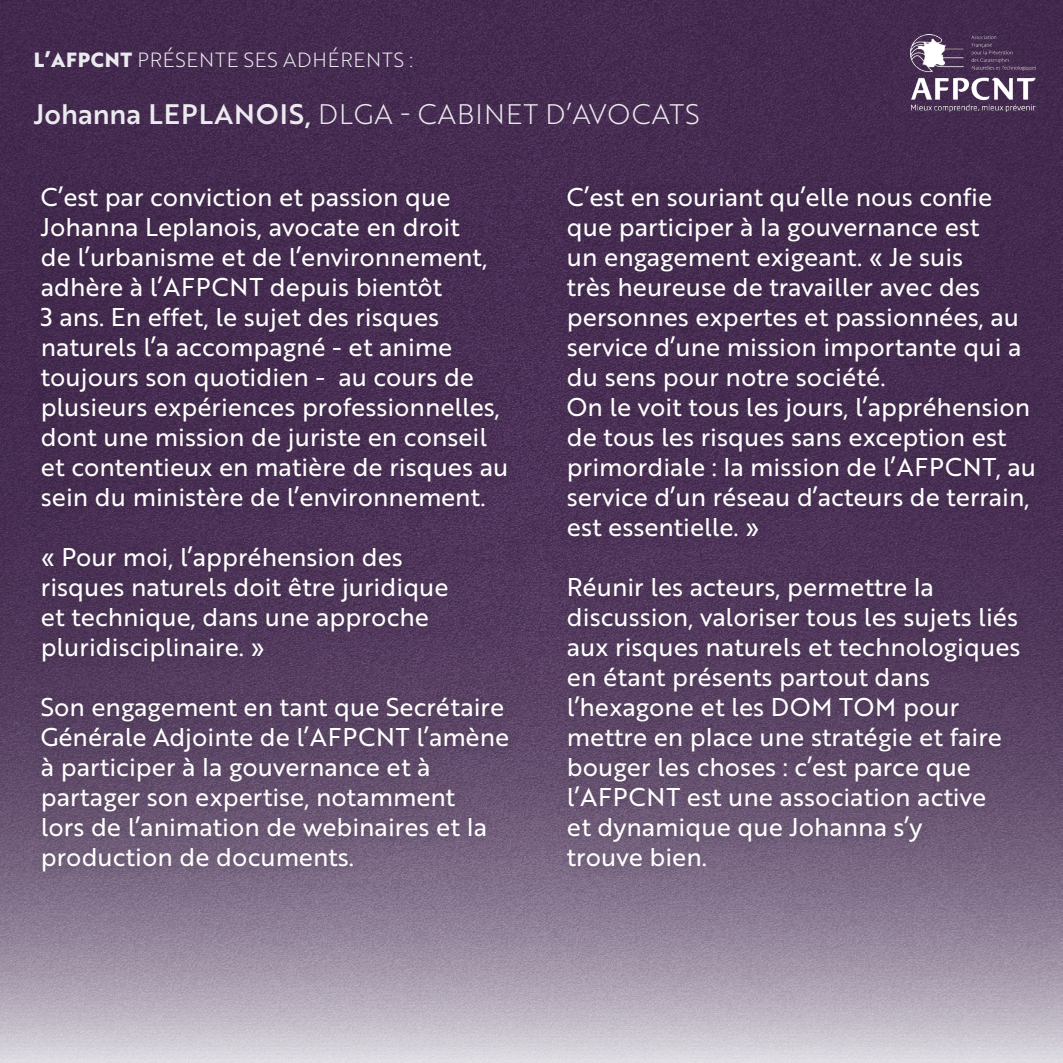
<style>
.page{position:relative;width:1063px;height:1063px;background:#fff}
.page>*{position:absolute;margin:0;border:0;box-sizing:border-box;transform-origin:0 0}
.t1{font:27.5px "Brother 1816 Light";letter-spacing:.04em;color:#ebeaee}
.t2{font:25px/30px "Brother 1816 Regular";color:#fff}
.t3{font:20px "Brother 1816 Light";letter-spacing:.04em;color:#ebeaee}
.s1{font-family:"Brother 1816 Extra";font-weight:700}
.s2{font-family:"Brother 1816 Medium"}
</style>
<div class="page">
<img style="left:0;top:0;width:1063px;height:1063px">
<svg style="left:0;top:730px;width:1px;height:333px"></svg>
<div style="left:29px;top:175px;width:1019px;height:708px;background:#231f20;opacity:.4"></div>
<img style="left:910px;top:34px;width:126px;height:78px">
<p class="t3" style="left:34px;top:45px;width:381px"><span class="s1">L’AFPCNT</span> PRÉSENTE SES ADHÉRENTS :</p>
<p class="t1" style="left:34px;top:94px;width:667px"><span class="s2">Johanna LEPLANOIS,</span> DLGA - CABINET D’AVOCATS</p>
<p class="t2" style="left:41px;top:181px;width:469px">C’est par conviction et passion que Johanna Leplanois, avocate en droit<br>de l’urbanisme et de l’environnement, adhère à l’AFPCNT depuis bientôt<br>3 ans. En effet, le sujet des risques naturels l’a accompagné - et anime toujours son quotidien - au cours de plusieurs expériences professionnelles, dont une mission de juriste en conseil et contentieux en matière de risques au sein du ministère de l’environnement.</p>
<p class="t2" style="left:41px;top:541px;width:409px">« Pour moi, l’appréhension des risques naturels doit être juridique et technique, dans une approche pluridisciplinaire. »</p>
<p class="t2" style="left:41px;top:691px;width:470px">Son engagement en tant que Secrétaire Générale Adjointe de l’AFPCNT l’amène à participer à la gouvernance et à partager son expertise, notamment<br>lors de l’animation de webinaires et la production de documents.</p>
<p class="t2" style="left:567px;top:181px;width:456px">C’est en souriant qu’elle nous confie que participer à la gouvernance est<br>un engagement exigeant. « Je suis<br>très heureuse de travailler avec des personnes expertes et passionnées, au service d’une mission importante qui a du sens pour notre société.</p>
<p class="t2" style="left:567px;top:391px;width:471px">On le voit tous les jours, l’appréhension de tous les risques sans exception est primordiale : la mission de l’AFPCNT, au service d’un réseau d’acteurs de terrain, est essentielle. »</p>
<p class="t2" style="left:567px;top:571px;width:455px">Réunir les acteurs, permettre la discussion, valoriser tous les sujets liés aux risques naturels et technologiques en étant présents partout dans l’hexagone et les DOM TOM pour mettre en place une stratégie et faire bouger les choses : c’est parce que l’AFPCNT est une association active</p>
<p class="t2" style="left:567px;top:811px;width:357px">et dynamique que Johanna s’y</p>
<p class="t2" style="left:567px;top:841px;width:141px">trouve bien.</p>
</div>
